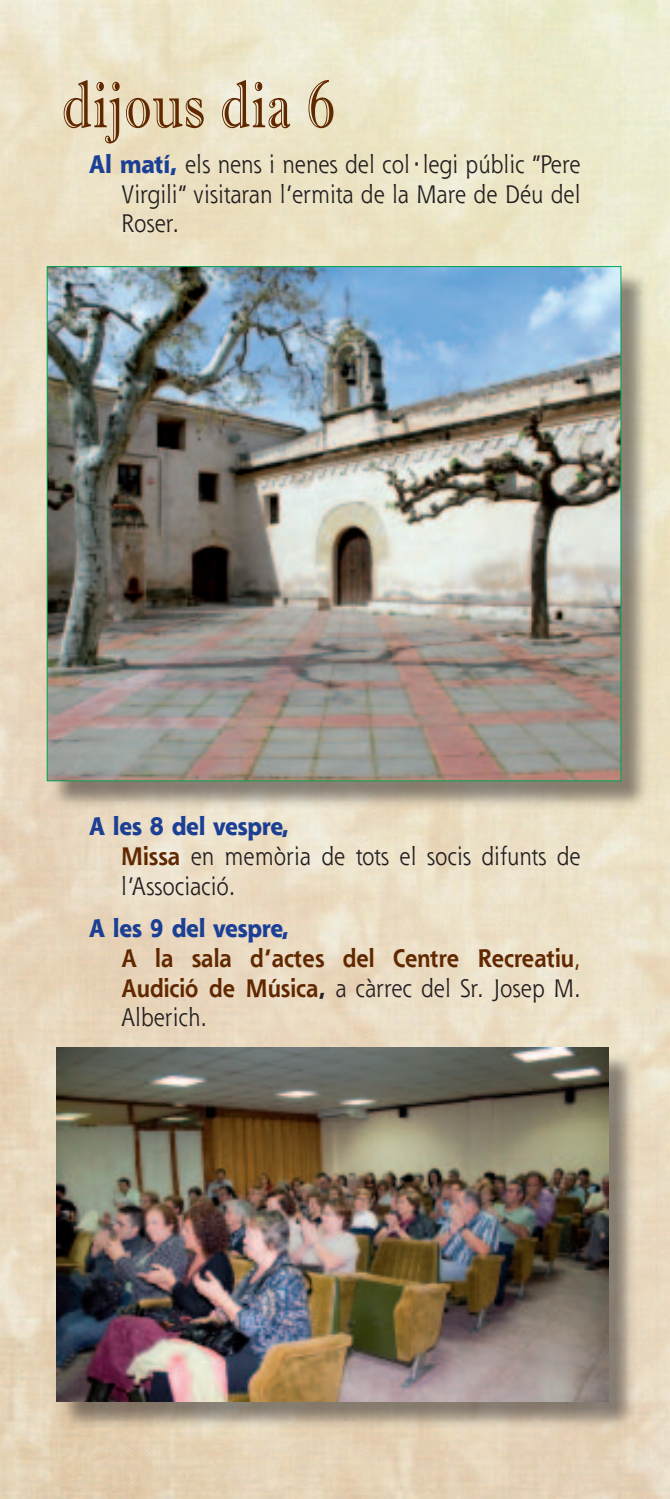
<style>
.page{position:relative;width:670px;height:1499px;background:#fff}
.page>*{position:absolute;margin:0;border:0;box-sizing:border-box;transform-origin:0 0}
.t1{font:67.5px "Imprint MT Shadow";letter-spacing:.02em;color:#612800;scale:.8 1}
.t2{font:24.75px/29.7px "Shannon";color:#231f20;text-align:justify;scale:.9 1}
.t3{font:700 24.75px/29.7px "Shannon";color:#612800;scale:.9 1}
.s1{font-weight:800;color:#1b3f94}
.s2{font-weight:700;color:#612800}
.s3{font-weight:400}
.s4{color:#231f20}
.s5{font-weight:400;color:#231f20}
</style>
<div class="page">
<img style="left:0;top:0;width:670px;height:1499px">
<div style="left:50px;top:270px;width:599px;height:539px;background:#231f20;opacity:.5"></div>
<img style="left:49px;top:268px;width:570px;height:511px">
<div style="left:60px;top:1051px;width:576px;height:379px;background:#231f20;opacity:.5"></div>
<img style="left:56px;top:1048px;width:552px;height:354px">
<h1 class="t1" style="left:62px;top:65px;width:342px">dijous dia 6</h1>
<p class="t2" style="left:121px;top:149px;width:512px;text-indent:-32px"><span class="s1">Al matí,</span> els nens i nenes del col·legi públic “Pere Virgili” visitaran l’ermita de la Mare de Déu del Roser.</p>
<p class="t2" style="left:121px;top:811px;width:512px;text-align:left;text-indent:-32px"><span class="s1">A les 8 del vespre,<br></span><span class="s2">Missa</span> en memòria de tots el socis difunts de l’Associació.</p>
<p class="t3" style="left:121px;top:913px;width:512px;text-indent:-32px"><span class="s1">A les 9 del vespre,<br></span>A la sala d’actes del Centre Recreatiu<span class="s3">,<br></span>Audició de Música<span class="s4">,</span> <span class="s5">a càrrec del Sr. Josep M.<br>Alberich.</span></p>
</div>
